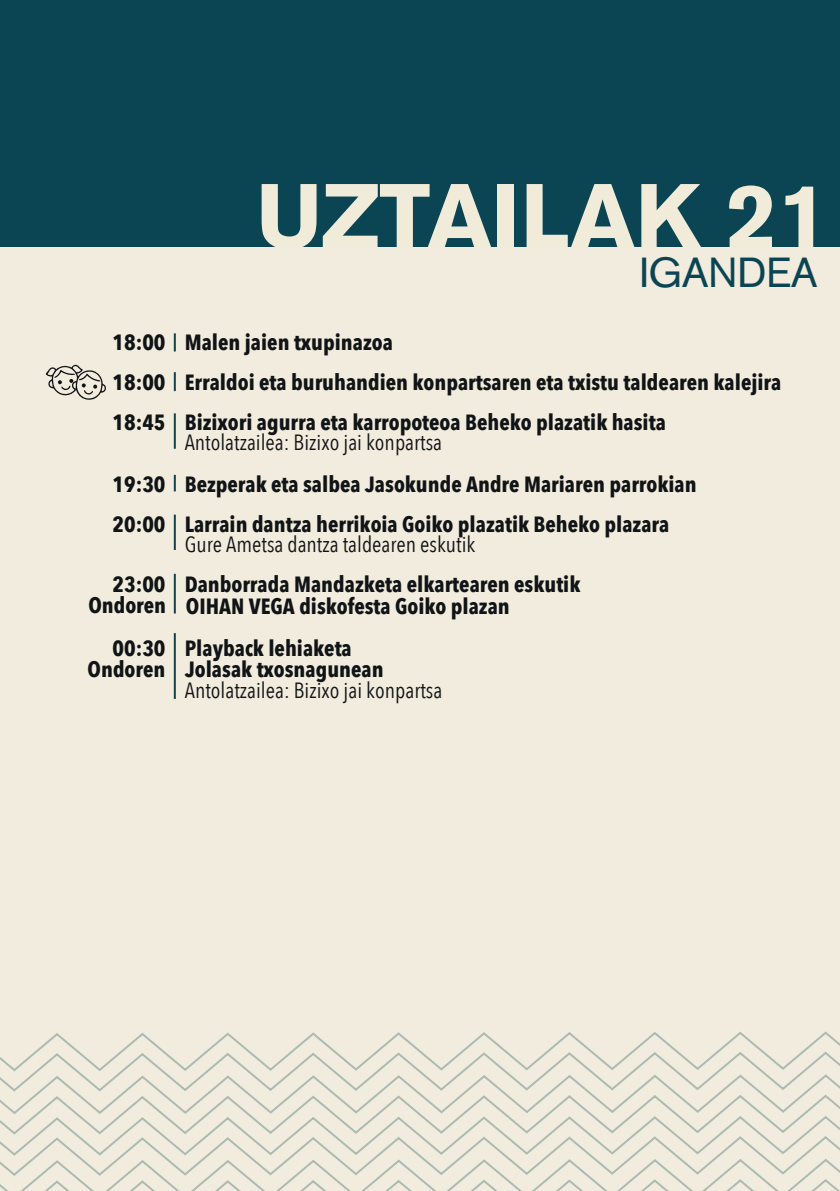
<style>
.page{position:relative;width:840px;height:1191px;background:#fff}
.page>*{position:absolute;margin:0;border:0;box-sizing:border-box;transform-origin:0 0}
.t1{font:700 91px "Akzidenz Grotesk BQ";color:#f1ecda}
.t2{font:41.6px "Akzidenz Grotesk BQ";letter-spacing:-.015em;color:#0b4554}
.t3{font:700 22px/40px "Avenir Next Condensed";color:#111416}
.t4{font:22px "Avenir Next Condensed";color:#111416}
</style>
<div class="page">
<div style="left:0;top:0;width:839px;height:1191px;background:#f1ecdd"></div>
<svg style="left:46px;top:365px;width:60px;height:35px"></svg>
<svg style="left:174px;top:333px;width:2px;height:18px"></svg>
<svg style="left:174px;top:372px;width:2px;height:19px"></svg>
<hr style="left:174px;top:413px;width:2px;height:36px;background:#0b4554">
<hr style="left:174px;top:514px;width:2px;height:36px;background:#0b4554">
<svg style="left:174px;top:475px;width:2px;height:16px"></svg>
<hr style="left:174px;top:574px;width:2px;height:39px;background:#0b4554">
<hr style="left:174px;top:633px;width:2px;height:66px;background:#0b4554">
<div style="left:0;top:0;width:839px;height:246px;background:#0b4554"></div>
<svg style="left:0;top:1031px;width:839px;height:160px"></svg>
<h1 class="t1" style="left:256px;top:164px;width:574px">UZTAILAK 21</h1>
<h2 class="t2" style="left:639px;top:247px;width:179px">IGANDEA</h2>
<p class="t3" style="left:113px;top:322px;width:670px">18:00 Malen jaien txupinazoa<br>18:00 Erraldoi eta buruhandien konpartsaren eta txistu taldearen kalejira<br>18:45 Bizixori agurra eta karropoteoa Beheko plazatik hasita</p>
<p class="t4" style="left:184px;top:424px;width:259px">Antolatzailea: Bizixo jai konpartsa</p>
<p class="t3" style="left:113px;top:464px;width:585px">19:30 Bezperak eta salbea Jasokunde Andre Mariaren parrokian<br>20:00 Larrain dantza herrikoia Goiko plazatik Beheko plazara</p>
<p class="t4" style="left:184px;top:526px;width:292px">Gure Ametsa dantza taldearen eskutik</p>
<p class="t3" style="left:113px;top:564px;width:469px">23:00 Danborrada Mandazketa elkartearen eskutik</p>
<p class="t3" style="left:88px;top:586px;width:422px">Ondoren OIHAN VEGA diskofesta Goiko plazan</p>
<p class="t3" style="left:113px;top:628px;width:240px">00:30 Playback lehiaketa</p>
<p class="t4" style="left:185px;top:671px;width:259px">Antolatzailea: Bizixo jai konpartsa</p>
<p class="t3" style="left:88px;top:649px;width:297px">Ondoren Jolasak txosnagunean</p>
</div>
